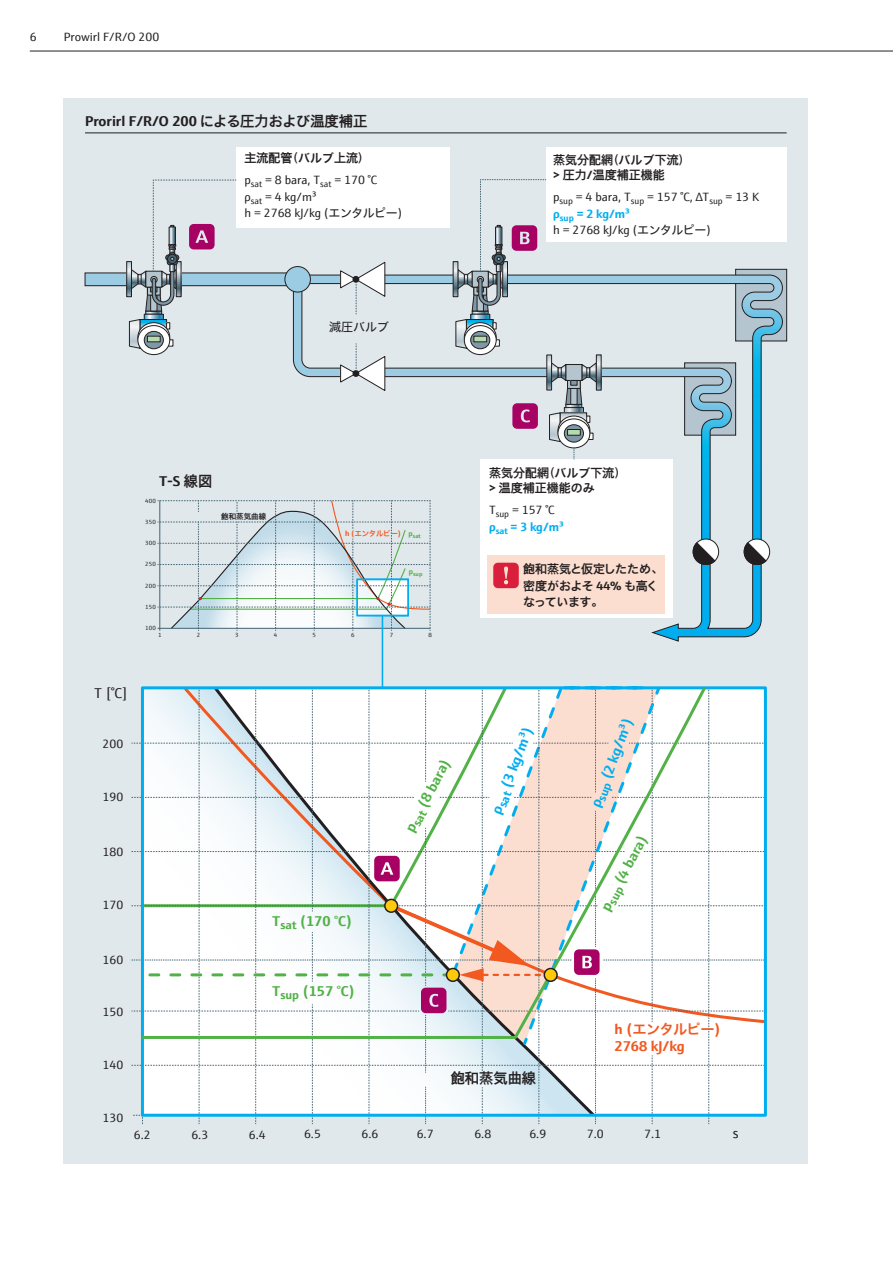
<style>
.page{position:relative;width:893px;height:1263px;background:#fff}
.page>*{position:absolute;margin:0;border:0;box-sizing:border-box;transform-origin:0 0}
.t1{font:700 14.25px "E+H Sans JP";color:#52b147}
.t2{font:700 14.25px "E+H Sans JP";color:#231f20}
.t3{font:700 14.25px "E+H Sans JP";color:#00aeef}
.t4{font:700 14.25px/16.5px "E+H Sans JP";letter-spacing:-.005em;color:#f15921}
.t5{font:14.25px "E+H Sans JP";color:#231f20}
.t6{font:12px/16.5px "E+H Sans JP";color:#231f20}
.t7{font:700 12px/15px "E+H Sans JP";color:#231f20}
.t8{font:700 12px/16.5px "E+H Sans JP";letter-spacing:-.035em;color:#231f20}
.t9{font:700 12px/16.5px "E+H Sans JP";color:#00aeef}
.t10{font:700 7.5px "E+H Sans JP";letter-spacing:-.04em;color:#f15921}
.t11{font:700 7.5px "E+H Sans JP";color:#231f20}
.t12{font:6px "E+H Sans JP";letter-spacing:.05em;color:#231f20}
.t13{font:700 6px "E+H Sans JP";color:#52b147}
.s1{font-weight:700}
.s2{font-weight:700;color:#00aeef}
.s3{color:#52b147}
.s4{font-weight:400;color:#231f20}
</style>
<div class="page">
<hr style="left:30px;top:51px;width:863px;height:1px;background:#231f20">
<div style="left:64px;top:99px;width:744px;height:1063px;background:#e0e8ec"></div>
<div style="left:736px;top:269px;width:51px;height:72px;background:#b5c5cf"></div>
<div style="left:735px;top:269px;width:52px;height:72px;border:1px solid #231f20"></div>
<div style="left:236px;top:147px;width:213px;height:80px;background:#fff"></div>
<div style="left:546px;top:147px;width:241px;height:94px;background:#fff"></div>
<div style="left:85px;top:273px;width:213px;height:13px;background:#9bcce3"></div>
<div style="left:85px;top:273px;width:213px;height:13px;border:1px solid #231f20"></div>
<svg style="left:297px;top:274px;width:486px;height:368px"></svg>
<div style="left:285px;top:267px;width:25px;height:25px;background:#9bcce3;border-radius:50%"></div>
<div style="left:285px;top:266px;width:26px;height:26px;border:1px solid #231f20;border-radius:50%"></div>
<svg style="left:742px;top:536px;width:29px;height:31px"></svg>
<svg style="left:691px;top:536px;width:29px;height:31px"></svg>
<svg style="left:512px;top:403px;width:26px;height:26px"></svg>
<svg style="left:598px;top:357px;width:1px;height:31px"></svg>
<svg style="left:548px;top:357px;width:2px;height:31px"></svg>
<div style="left:546px;top:355px;width:6px;height:35px;border:1px solid #231f20"></div>
<svg style="left:566px;top:409px;width:16px;height:3px"></svg>
<div style="left:564px;top:407px;width:20px;height:13px;border:1px solid #231f20"></div>
<svg style="left:562px;top:414px;width:23px;height:6px"></svg>
<div style="left:560px;top:412px;width:27px;height:30px;border:1px solid #231f20"></div>
<div style="left:586px;top:433px;width:7px;height:7px;border:1px solid #231f20"></div>
<svg style="left:586px;top:416px;width:4px;height:7px"></svg>
<svg style="left:549px;top:412px;width:12px;height:30px"></svg>
<svg style="left:558px;top:416px;width:32px;height:29px"></svg>
<div style="left:558px;top:416px;width:32px;height:29px;border:1px solid #231f20;border-radius:50%"></div>
<svg style="left:558px;top:419px;width:32px;height:29px"></svg>
<div style="left:558px;top:419px;width:32px;height:29px;border:1px solid #231f20;border-radius:50%"></div>
<svg style="left:564px;top:425px;width:19px;height:17px"></svg>
<div style="left:564px;top:424px;width:20px;height:18px;border:1px solid #231f20;border-radius:50%"></div>
<div style="left:567px;top:429px;width:13px;height:6px;background:#b4dbae"></div>
<div style="left:567px;top:429px;width:14px;height:6px;border:1px solid #231f20"></div>
<svg style="left:551px;top:362px;width:46px;height:43px"></svg>
<div style="left:570px;top:380px;width:7px;height:6px;border:1px solid #231f20"></div>
<svg style="left:128px;top:263px;width:2px;height:32px"></svg>
<div style="left:126px;top:261px;width:6px;height:36px;border:1px solid #231f20"></div>
<div style="left:145px;top:311px;width:17px;height:4px;border:1px solid #231f20"></div>
<svg style="left:146px;top:316px;width:16px;height:3px"></svg>
<div style="left:144px;top:314px;width:20px;height:12px;border:1px solid #231f20"></div>
<svg style="left:142px;top:321px;width:23px;height:6px"></svg>
<div style="left:140px;top:319px;width:27px;height:29px;border:1px solid #231f20"></div>
<div style="left:166px;top:339px;width:7px;height:7px;border:1px solid #231f20"></div>
<svg style="left:166px;top:322px;width:4px;height:7px"></svg>
<svg style="left:129px;top:319px;width:12px;height:30px"></svg>
<svg style="left:138px;top:323px;width:32px;height:29px"></svg>
<div style="left:138px;top:322px;width:32px;height:30px;border:1px solid #231f20;border-radius:50%"></div>
<svg style="left:138px;top:326px;width:32px;height:29px"></svg>
<div style="left:138px;top:325px;width:32px;height:30px;border:1px solid #231f20;border-radius:50%"></div>
<svg style="left:144px;top:331px;width:19px;height:18px"></svg>
<div style="left:144px;top:331px;width:20px;height:18px;border:1px solid #231f20;border-radius:50%"></div>
<div style="left:147px;top:336px;width:13px;height:6px;background:#b4dbae"></div>
<svg style="left:455px;top:263px;width:1px;height:32px"></svg>
<div style="left:453px;top:261px;width:5px;height:36px;border:1px solid #231f20"></div>
<div style="left:472px;top:311px;width:16px;height:4px;border:1px solid #231f20"></div>
<svg style="left:472px;top:316px;width:16px;height:3px"></svg>
<div style="left:470px;top:314px;width:20px;height:12px;border:1px solid #231f20"></div>
<svg style="left:468px;top:321px;width:23px;height:6px"></svg>
<div style="left:466px;top:319px;width:27px;height:29px;border:1px solid #231f20"></div>
<div style="left:493px;top:339px;width:7px;height:7px;border:1px solid #231f20"></div>
<svg style="left:493px;top:322px;width:3px;height:7px"></svg>
<svg style="left:455px;top:319px;width:12px;height:30px"></svg>
<svg style="left:464px;top:323px;width:32px;height:29px"></svg>
<div style="left:464px;top:322px;width:32px;height:30px;border:1px solid #231f20;border-radius:50%"></div>
<svg style="left:464px;top:326px;width:32px;height:29px"></svg>
<div style="left:464px;top:325px;width:32px;height:30px;border:1px solid #231f20;border-radius:50%"></div>
<svg style="left:471px;top:331px;width:19px;height:18px"></svg>
<div style="left:470px;top:331px;width:20px;height:18px;border:1px solid #231f20;border-radius:50%"></div>
<div style="left:474px;top:336px;width:13px;height:6px;background:#b4dbae"></div>
<hr style="left:85px;top:133px;width:702px;height:1px;background:#231f20">
<svg style="left:457px;top:179px;width:89px;height:133px"></svg>
<svg style="left:574px;top:448px;width:1px;height:12px"></svg>
<svg style="left:131px;top:179px;width:105px;height:133px"></svg>
<svg style="left:339px;top:261px;width:47px;height:53px"></svg>
<svg style="left:339px;top:344px;width:47px;height:48px"></svg>
<svg style="left:158px;top:499px;width:273px;height:132px"></svg>
<div style="left:356px;top:579px;width:53px;height:37px;border:2px solid #00aeef"></div>
<hr style="left:382px;top:615px;width:1px;height:73px;background:#00aeef">
<svg style="left:132px;top:686px;width:634px;height:438px"></svg>
<svg style="left:140px;top:685px;width:568px;height:355px;background:#ececea"></svg>
<div style="left:544px;top:968px;width:13px;height:13px;background:#feca0a;border-radius:50%"></div>
<div style="left:544px;top:968px;width:14px;height:14px;border:2px solid #231f20;border-radius:50%"></div>
<div style="left:487px;top:555px;width:178px;height:59px;background:#fcded0"></div>
<svg style="left:493px;top:563px;width:26px;height:25px"></svg>
<p class="t6" style="left:30px;top:28px;width:8px">6</p>
<p class="t6" style="left:64px;top:28px;width:97px">Prowirl F/R/O 200</p>
<p class="t2" style="left:85px;top:112px;width:284px">Prorirl F/R/O 200 による圧力および温度補正</p>
<p class="t6" style="left:244px;top:146px;width:134px;line-height:22.5px"><span class="s1">主流配管（バルブ上流）</span>p<sub>sat</sub> = 8 bara, T<sub>sat</sub> = 170 °C</p>
<p class="t6" style="left:244px;top:188px;width:160px">ρ<sub>sat</sub> = 4 kg/m³<br>h = 2768 kJ/kg (エンタルピー)</p>
<p class="t6" style="left:329px;top:318px;width:61px">減圧バルブ</p>
<p class="t7" style="left:553px;top:152px;width:138px">蒸気分配網（バルブ下流）&gt; 圧力/温度補正機能</p>
<p class="t6" style="left:553px;top:189px;width:208px">p<sub>sup</sub> = 4 bara, T<sub>sup</sub> = 157 °C, ∆T<sub>sup</sub> = 13 K <span class="s2">ρ</span><sub>sup</sub> <span class="s2">= 2 kg/m³<br></span>h = 2768 kJ/kg (エンタルピー)</p>
<p class="t2" style="left:159px;top:472px;width:55px">T-S 線図</p>
<p class="t12" style="left:145px;top:497px;width:12px">400</p>
<p class="t12" style="left:145px;top:518px;width:12px">350</p>
<p class="t12" style="left:145px;top:539px;width:12px">300</p>
<p class="t12" style="left:145px;top:561px;width:12px">250</p>
<p class="t12" style="left:145px;top:582px;width:12px">200</p>
<p class="t12" style="left:145px;top:603px;width:12px">150</p>
<p class="t12" style="left:145px;top:625px;width:12px">100</p>
<p class="t11" style="left:221px;top:512px;width:46px">飽和蒸気曲線</p>
<p class="t10" style="left:345px;top:529px;width:77px">h (エンタルピー) <span class="s3">p</span><sub>sat</sub></p>
<p class="t13" style="left:409px;top:570px;width:15px"><sup>p</sup>sup</p>
<p class="t12" style="left:158px;top:631px;width:5px">1</p>
<p class="t12" style="left:197px;top:631px;width:5px">2</p>
<p class="t12" style="left:235px;top:631px;width:5px">3</p>
<p class="t12" style="left:274px;top:631px;width:5px">4</p>
<p class="t12" style="left:312px;top:631px;width:5px">5</p>
<p class="t12" style="left:351px;top:631px;width:5px">6</p>
<p class="t12" style="left:390px;top:631px;width:5px">7</p>
<p class="t12" style="left:428px;top:631px;width:5px">8</p>
<p class="t7" style="left:489px;top:465px;width:138px">蒸気分配網（バルブ下流）&gt; 温度補正機能のみ</p>
<p class="t9" style="left:489px;top:502px;width:76px"><span class="s4">T</span><sub>sup</sub> <span class="s4">= 157 °C </span>ρ<sub>sat</sub> = 3 kg/m³</p>
<p class="t8" style="left:523px;top:561px;width:141px">飽和蒸気と仮定したため、密度がおよそ 44% も高くなっています。</p>
<p class="t5" style="left:94px;top:685px;width:35px">T [°C]</p>
<p class="t6" style="left:103px;top:735px;width:22px">200</p>
<p class="t6" style="left:103px;top:788px;width:22px">190</p>
<p class="t6" style="left:103px;top:844px;width:22px">180</p>
<p class="t6" style="left:103px;top:897px;width:22px">170</p>
<p class="t6" style="left:103px;top:952px;width:22px">160</p>
<p class="t6" style="left:103px;top:1003px;width:22px">150</p>
<p class="t6" style="left:103px;top:1056px;width:22px">140</p>
<p class="t1" style="left:272px;top:912px;width:82px">T<sub>sat</sub> (170 °C)</p>
<p class="t1" style="left:272px;top:983px;width:84px">T<sub>sup</sub> (157 °C)</p>
<p class="t1" style="left:401px;top:827px;width:82px;rotate:-62deg">p<sub>sat</sub> (8 bara)</p>
<p class="t3" style="left:488px;top:810px;width:93px;rotate:-69deg">ρ<sub>sat</sub> (3 kg/m³)</p>
<p class="t2" style="left:451px;top:1070px;width:87px">飽和蒸気曲線</p>
<p class="t3" style="left:587px;top:804px;width:95px;rotate:-69deg">ρ<sub>sup</sub> (2 kg/m³)</p>
<p class="t1" style="left:597px;top:905px;width:84px;rotate:-62deg">p<sub>sup</sub> (4 bara)</p>
<p class="t4" style="left:614px;top:1021px;width:108px">h (エンタルピー)<br>2768 kJ/kg</p>
<p class="t6" style="left:103px;top:1109px;width:22px">130</p>
<p class="t6" style="left:134px;top:1126px;width:18px">6.2</p>
<p class="t6" style="left:191px;top:1126px;width:18px">6.3</p>
<p class="t6" style="left:249px;top:1126px;width:18px">6.4</p>
<p class="t6" style="left:304px;top:1126px;width:18px">6.5</p>
<p class="t6" style="left:361px;top:1126px;width:18px">6.6</p>
<p class="t6" style="left:417px;top:1126px;width:18px">6.7</p>
<p class="t6" style="left:474px;top:1126px;width:18px">6.8</p>
<p class="t6" style="left:529px;top:1126px;width:18px">6.9</p>
<p class="t6" style="left:587px;top:1126px;width:18px">7.0</p>
<p class="t6" style="left:644px;top:1126px;width:18px">7.1</p>
<p class="t5" style="left:733px;top:1125px;width:7px">s</p>
</div>
